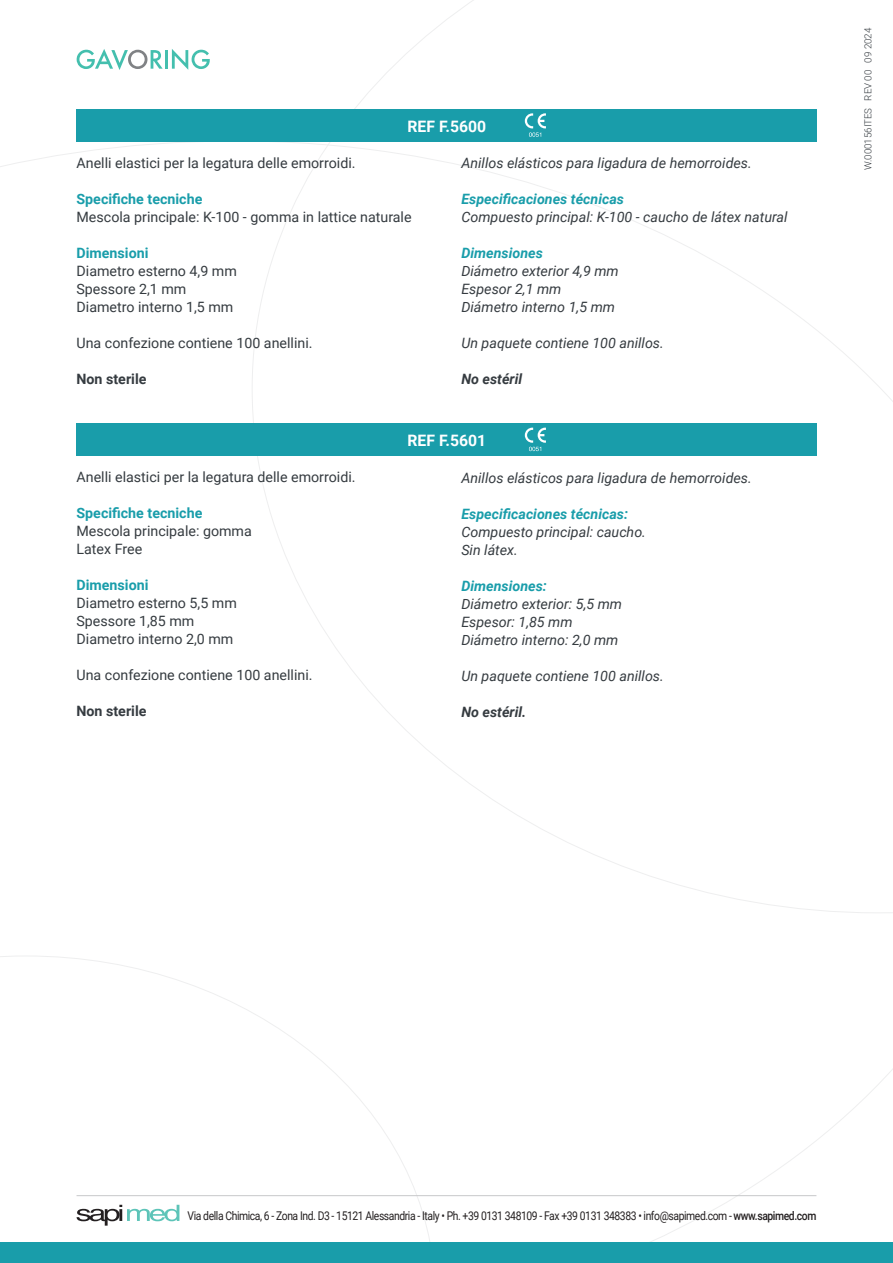
<style>
.page{position:relative;width:893px;height:1263px;background:#fff}
.page>*{position:absolute;margin:0;border:0;box-sizing:border-box;transform-origin:0 0}
.t1{font:700 15.75px "Roboto";color:#fff}
.t2{font:14.25px/18px "Roboto";color:#353b40}
.t3{font:italic 14.25px/18px "Roboto";color:#353b40}
.t4{font:italic 700 14.25px "Roboto";color:#199daa}
.t5{font:700 14.25px "Roboto";color:#199daa}
.t6{font:700 14.25px "Roboto";color:#353b40}
.t7{font:italic 700 14.25px "Roboto";color:#353b40}
.t8{font:12px "Roboto";letter-spacing:-.04em;color:#231f20;scale:.87 1}
.t9{font:300 9.75px "Roboto";color:#353b40}
.s1{font-weight:500}
</style>
<div class="page">
<div style="left:0;top:1242px;width:893px;height:21px;background:#199daa"></div>
<div style="left:77px;top:109px;width:740px;height:32px;background:#199daa"></div>
<hr style="left:77px;top:1195px;width:739px;height:1px;background:#c7c8ca">
<svg style="left:77px;top:1205px;width:102px;height:20px"></svg>
<svg style="left:77px;top:49px;width:86px;height:21px"></svg>
<hr style="left:165px;top:50px;width:3px;height:19px;background:#44bfae">
<svg style="left:172px;top:49px;width:38px;height:21px"></svg>
<svg style="left:525px;top:113px;width:21px;height:24px"></svg>
<div style="left:77px;top:423px;width:740px;height:33px;background:#199daa"></div>
<svg style="left:525px;top:428px;width:21px;height:23px"></svg>
<p class="t1" style="left:408px;top:115px;width:80px">REF F.5600</p>
<p class="t3" style="left:461px;top:154px;width:292px">Anillos elásticos para ligadura de hemorroides.</p>
<p class="t4" style="left:461px;top:189px;width:164px">Especificaciones técnicas</p>
<p class="t3" style="left:461px;top:208px;width:328px">Compuesto principal: K-100 - caucho de látex natural</p>
<p class="t4" style="left:461px;top:243px;width:83px">Dimensiones</p>
<p class="t3" style="left:461px;top:262px;width:159px">Diámetro exterior 4,9 mm<br>Espesor 2,1 mm<br>Diámetro interno 1,5 mm</p>
<p class="t3" style="left:461px;top:334px;width:204px">Un paquete contiene 100 anillos.</p>
<p class="t7" style="left:461px;top:369px;width:62px">No estéril</p>
<p class="t2" style="left:77px;top:154px;width:281px">Anelli elastici per la legatura delle emorroidi.</p>
<p class="t5" style="left:77px;top:189px;width:127px">Specifiche tecniche</p>
<p class="t2" style="left:77px;top:208px;width:337px">Mescola principale: K-100 - gomma in lattice naturale</p>
<p class="t5" style="left:77px;top:243px;width:73px">Dimensioni</p>
<p class="t2" style="left:77px;top:262px;width:162px">Diametro esterno 4,9 mm<br>Spessore 2,1 mm<br>Diametro interno 1,5 mm</p>
<p class="t2" style="left:77px;top:334px;width:238px">Una confezione contiene 100 anellini.</p>
<p class="t6" style="left:77px;top:369px;width:71px">Non sterile</p>
<p class="t2" style="left:77px;top:468px;width:281px">Anelli elastici per la legatura delle emorroidi.</p>
<p class="t5" style="left:77px;top:503px;width:127px">Specifiche tecniche</p>
<p class="t2" style="left:77px;top:522px;width:177px">Mescola principale: gomma<br>Latex Free</p>
<p class="t5" style="left:77px;top:575px;width:73px">Dimensioni</p>
<p class="t2" style="left:77px;top:594px;width:162px">Diametro esterno 5,5 mm<br>Spessore 1,85 mm<br>Diametro interno 2,0 mm</p>
<p class="t2" style="left:77px;top:666px;width:238px">Una confezione contiene 100 anellini.</p>
<p class="t6" style="left:77px;top:701px;width:71px">Non sterile</p>
<p class="t1" style="left:408px;top:429px;width:80px">REF F.5601</p>
<p class="t3" style="left:461px;top:468px;width:292px">Anillos elásticos para ligadura de hemorroides.</p>
<p class="t4" style="left:461px;top:503px;width:168px">Especificaciones técnicas:</p>
<p class="t3" style="left:461px;top:522px;width:186px">Compuesto principal: caucho.<br>Sin látex.</p>
<p class="t4" style="left:461px;top:575px;width:87px">Dimensiones:</p>
<p class="t3" style="left:461px;top:594px;width:162px">Diámetro exterior: 5,5 mm<br>Espesor: 1,85 mm<br>Diámetro interno: 2,0 mm</p>
<p class="t3" style="left:461px;top:666px;width:204px">Un paquete contiene 100 anillos.</p>
<p class="t7" style="left:461px;top:701px;width:66px">No estéril.</p>
<p class="t9" style="left:861px;top:170px;width:144px;rotate:-90deg">W.000156ITES REV 00 09 2024</p>
<p class="t8" style="left:188px;top:1207px;width:724px">Via della Chimica, 6 - Zona Ind. D3 - 15121 Alessandria - Italy • Ph. +39 0131 348109 - Fax +39 0131 348383 • info@sapimed.com - <span class="s1">www.sapimed.com</span></p>
</div>
